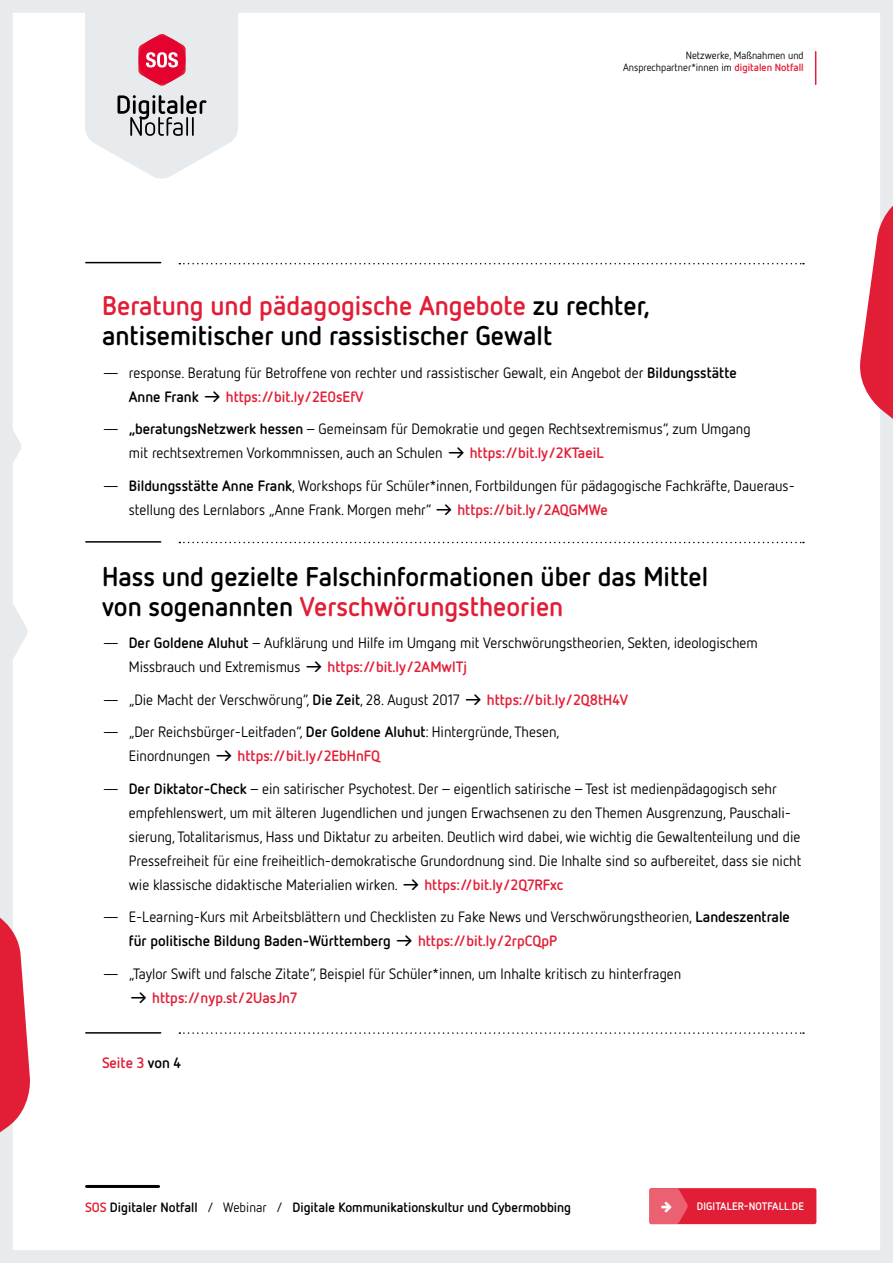
<style>
.page{position:relative;width:893px;height:1263px;background:#fff}
.page>*{position:absolute;margin:0;border:0;box-sizing:border-box;transform-origin:0 0}
.t1{font:700 27px/30px "Netto OT";color:#000}
.t2{font:15px/24px "Netto OT";color:#000}
.Liste{font:700 15px "Netto OT";color:#e21e36}
.t3{font:700 13.5px "Netto OT";color:#000}
.t4{font:700 10.95px "Netto OT";letter-spacing:.01em;color:#fff}
.t5{font:10.5px/12px "Netto OT";color:#000;text-align:right}
.s1{font-weight:700;color:#e21e36}
.s2{color:#e21e36}
.s3{font-weight:700}
.s4{color:#000}
.s5{font-weight:400}
</style>
<div class="page">
<hr style="left:815px;top:52px;width:1px;height:32px;background:#e21e36">
<div style="left:649px;top:1188px;width:167px;height:36px;background:#e21e36;border-radius:2px"></div>
<hr style="left:87px;top:1185px;width:72px;height:3px;background:#000">
<hr style="left:86px;top:262px;width:75px;height:1px;background:#000">
<hr style="left:86px;top:541px;width:75px;height:2px;background:#000">
<hr style="left:86px;top:1032px;width:75px;height:2px;background:#000">
<svg style="left:179px;top:263px;width:625px;height:1px"></svg>
<svg style="left:179px;top:542px;width:625px;height:1px"></svg>
<svg style="left:179px;top:1032px;width:625px;height:2px"></svg>
<div style="left:0;top:0;width:893px;height:1263px;border:13px solid #e7ebed"></div>
<svg style="left:0;top:846px;width:30px;height:370px"></svg>
<svg style="left:860px;top:138px;width:33px;height:368px"></svg>
<svg style="left:0;top:417px;width:21px;height:59px"></svg>
<svg style="left:0;top:602px;width:28px;height:59px"></svg>
<svg style="left:85px;top:0;width:153px;height:179px;background:#e0d6da"></svg>
<svg style="left:649px;top:1188px;width:39px;height:36px"></svg>
<p class="t5" style="left:623px;top:49px;width:182px">Netzwerke, Maßnahmen und<br>Ansprechpartner*innen im <span class="s1">digitalen Notfall</span></p>
<p class="t1" style="left:102px;top:290px;width:549px"><span class="s2">Beratung und pädagogische Angebote</span> zu rechter, antisemitischer und rassistischer Gewalt</p>
<p class="t2" style="left:129px;top:360px;width:610px;text-indent:-27px">— response. Beratung für Betroffene von rechter und rassistischer Gewalt, ein Angebot der <span class="s3">Bildungsstätte<br>Anne Frank →</span> <span class="s1">https://bit.ly/2E0sEfV</span></p>
<p class="t2" style="left:129px;top:417px;width:623px;text-indent:-27px">— <span class="s3">„beratungsNetzwerk hessen</span> – Gemeinsam für Demokratie und gegen Rechtsextremismus“, zum Umgang mit rechtsextremen Vorkommnissen, auch an Schulen <span class="s3">→</span> <span class="s1">https://bit.ly/2KTaeiL</span></p>
<p class="t2" style="left:129px;top:473px;width:668px;text-indent:-27px">— <span class="s3">Bildungsstätte Anne Frank</span>, Workshops für Schüler*innen, Fortbildungen für pädagogische Fachkräfte, Daueraus&shy;stellung des Lernlabors „Anne Frank. Morgen mehr“ <span class="s3">→</span> <span class="s1">https://bit.ly/2AQGMWe</span></p>
<p class="t1" style="left:102px;top:560px;width:608px">Hass und gezielte Falschinformationen über das Mittel von sogenannten <span class="s2">Verschwörungstheorien</span></p>
<p class="t2" style="left:129px;top:631px;width:631px;text-indent:-27px">— <span class="s3">Der Goldene Aluhut</span> – Aufklärung und Hilfe im Umgang mit Verschwörungstheorien, Sekten, ideologischem<br>Missbrauch und Extremismus <span class="s3">→</span> <span class="s1">https://bit.ly/2AMwlTj</span></p>
<p class="t2" style="left:102px;top:687px;width:528px">— „Die Macht der Verschwörung“, <span class="s3">Die Zeit</span>, 28. August 2017 <span class="s3">→</span> <span class="s1">https://bit.ly/2Q8tH4V</span></p>
<p class="t2" style="left:129px;top:720px;width:432px;text-indent:-27px">— „Der Reichsbürger-Leitfaden“, <span class="s3">Der Goldene Aluhut</span>: Hintergründe, Thesen,<br>Einordnungen <span class="s3">→</span> <span class="s1">https://bit.ly/2EbHnFQ</span></p>
<p class="t2" style="left:129px;top:776px;width:674px;text-indent:-27px">— <span class="s3">Der Diktator-Check</span> – ein satirischer Psychotest. Der – eigentlich satirische – Test ist medienpädagogisch sehr empfehlenswert, um mit älteren Jugendlichen und jungen Erwachsenen zu den Themen Ausgrenzung, Pauschali&shy;sierung, Totalitarismus, Hass und Diktatur zu arbeiten. Deutlich wird dabei, wie wichtig die Gewaltenteilung und die Pressefreiheit für eine freiheitlich-demokratische Grundordnung sind. Die Inhalte sind so aufbereitet, dass sie nicht wie klassische didaktische Materialien wirken. <span class="s3">→</span> <span class="s1">https://bit.ly/2Q7RFxc</span></p>
<p class="t2" style="left:129px;top:905px;width:663px;text-indent:-27px">— E-Learning-Kurs mit Arbeitsblättern und Checklisten zu Fake News und Verschwörungstheorien, <span class="s3">Landeszentrale für politische Bildung Baden-Württemberg →</span> <span class="s1">https://bit.ly/2rpCQpP</span></p>
<p class="t2" style="left:102px;top:961px;width:581px">— „Taylor Swift und falsche Zitate“, Beispiel für Schüler*innen, um Inhalte kritisch zu hinterfragen</p>
<p class="Liste" style="left:129px;top:988px;width:170px"><span class="s4">→</span> https://nyp.st/2UasJn7</p>
<p class="Liste" style="left:102px;top:1053px;width:81px">Seite 3 <span class="s4">von 4</span></p>
<p class="t3" style="left:85px;top:1199px;width:488px"><span class="s2">SOS</span> Digitaler Notfall <span class="s5">/ Webinar /</span> Digitale Kommunikationskultur und Cybermobbing</p>
<p class="t4" style="left:697px;top:1199px;width:109px">DIGITALER-NOTFALL.DE</p>
</div>
